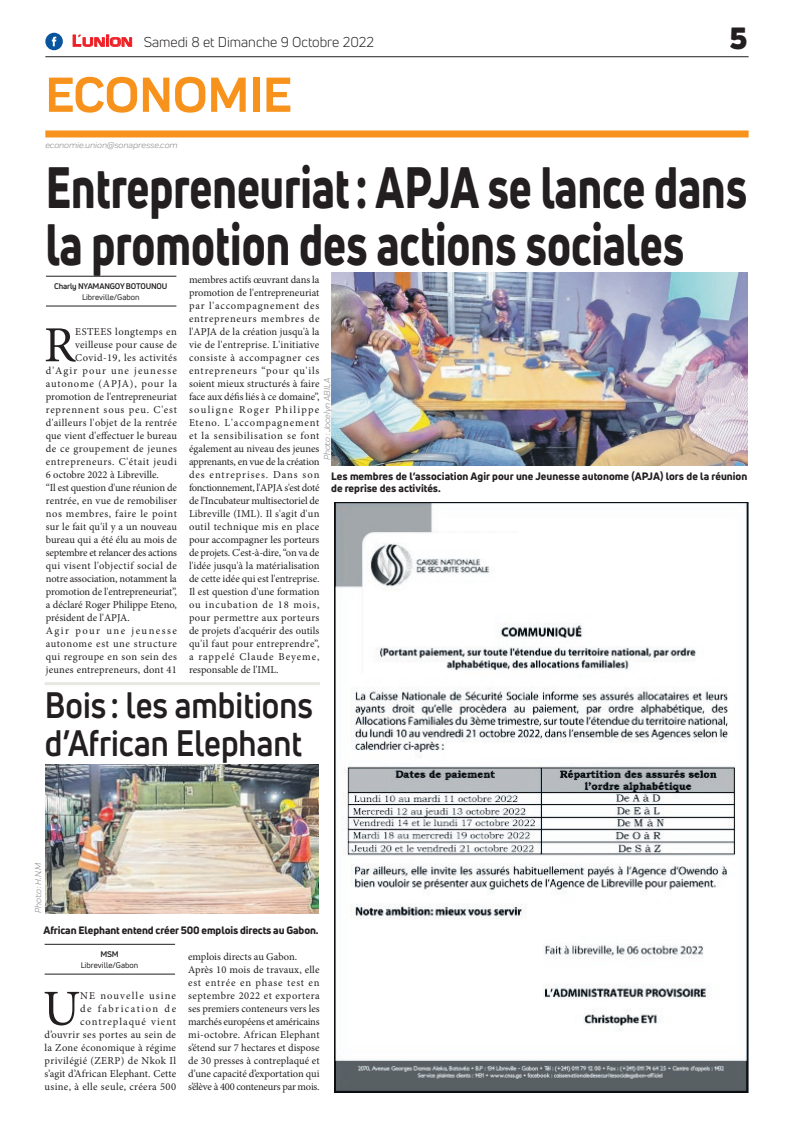
<style>
.page{position:relative;width:794px;height:1129px;background:#fff}
.page>*{position:absolute;margin:0;border:0;box-sizing:border-box;transform-origin:0 0}
.t1{font:800 57px/57px "Uni Neue";color:#231f20;scale:.76 1}
.t2{font:700 51px "Praktika";color:#f7931d}
.t3{font:50.5px "Minion Pro";color:#231f20}
.t4{font:700 36px/38px "Uni Neue";color:#231f20;scale:.89 1}
.t5{font:900 30px "Uni Neue";color:#231f20}
.t6{font:14px "Uni Neue";color:#231f20}
.t7{font:10.5px/13px "Minion Pro";letter-spacing:.02em;color:#231f20;text-align:right}
.t8{font:10.5px/13px "Minion Pro";color:#231f20}
.t9{font:800 10.5px/12.6px "Uni Neue";color:#231f20}
.t10{font:10.5px "Minion Pro";letter-spacing:.04em;color:#231f20}
.t11{font:10.5px "Minion Pro";letter-spacing:-.01em;color:#231f20}
.t12{font:10.5px "Minion Pro";letter-spacing:.055em;color:#231f20}
.t13{font:10.5px "Minion Pro";letter-spacing:-.02em;color:#231f20}
.t14{font:10.5px "Minion Pro";letter-spacing:-.015em;color:#231f20}
.t15{font:10.5px "Minion Pro";letter-spacing:.06em;color:#231f20}
.t16{font:10.5px "Minion Pro";letter-spacing:-.005em;color:#231f20}
.t17{font:10.5px "Minion Pro";letter-spacing:.07em;color:#231f20}
.t18{font:10.5px "Minion Pro";letter-spacing:.05em;color:#231f20}
.t19{font:10.5px "Minion Pro";letter-spacing:.1em;color:#231f20}
.t20{font:10.5px "Minion Pro";letter-spacing:.075em;color:#231f20}
.t21{font:10.5px "Minion Pro";letter-spacing:.14em;color:#231f20}
.t22{font:italic 9px "Praktika";color:#818386}
.t23{font:8px "Uni Neue";color:#231f20}
.t24{font:700 8px "Uni Neue";letter-spacing:-.02em;color:#231f20}
.s1{font-family:"Eurostile";font-weight:600;font-size:15px;color:#ee1d23}
.s2{font-family:"Eurostile";font-weight:600;font-size:11.4px;color:#ee1d23}
</style>
<div class="page">
<div style="left:45px;top:130px;width:703px;height:7px;background:#f7931d"></div>
<hr style="left:45px;top:56px;width:703px;height:1px;background:#231f20">
<svg style="left:72px;top:34px;width:60px;height:13px"></svg>
<div style="left:45px;top:33px;width:18px;height:17px;background:#08549e;border-radius:50%"></div>
<svg style="left:52px;top:37px;width:4px;height:9px"></svg>
<img style="left:335px;top:502px;width:413px;height:589px">
<hr style="left:45px;top:973px;width:130px;height:1px;background:#231f20">
<hr style="left:45px;top:943px;width:130px;height:1px;background:#231f20">
<img style="left:46px;top:764px;width:272px;height:148px">
<hr style="left:46px;top:305px;width:130px;height:1px;background:#231f20">
<hr style="left:46px;top:276px;width:130px;height:1px;background:#231f20">
<hr style="left:45px;top:682px;width:275px;height:3px;background:#e7e8e2">
<img style="left:331px;top:272px;width:416px;height:193px">
<h3 class="t6" style="left:72px;top:33px;width:303px"><span class="s1">L</span><span class="s2">UNION</span> Samedi 8 et Dimanche 9 Octobre 2022</h3>
<h2 class="t2" style="left:45px;top:54px;width:248px">ECONOMIE</h2>
<p class="t22" style="left:45px;top:139px;width:134px">economie.union@sonapresse.com</p>
<h3 class="t5" style="left:729px;top:17px;width:19px">5</h3>
<h1 class="t1" style="left:46px;top:158px;width:924px">Entrepreneuriat: APJA se lance dans la promotion des actions sociales</h1>
<p class="t24" style="left:54px;top:281px;width:115px">Charly NYAMANGOY BOTOUNOU</p>
<p class="t23" style="left:82px;top:292px;width:59px">Libreville/Gabon</p>
<p class="t7" style="left:189px;top:273px;width:132px;text-align:justify">membres actifs œuvrant dans la promotion de l'entrepreneuriat par l'accompagnement des entrepreneurs membres de l'APJA de la création jusqu'à la vie de l'entreprise. L'initiative consiste à accompagner ces entrepreneurs “pour qu'ils soient mieux structurés à faire face aux défis liés à ce domaine”, souligne Roger Philippe Eteno. L'accompagnement et la sensibilisation se font également au niveau des jeunes apprenants, en vue de la création des entreprises. Dans son fonctionnement, l'APJA s'est doté de l'Incubateur multisectoriel de Libreville (IML). Il s'agit d'un outil technique mis en place pour accompagner les porteurs de projets. C'est-à-dire, “on va de l'idée jusqu'à la matérialisation de cette idée qui est l'entreprise.<br>Il est question d'une formation ou incubation de 18 mois, pour permettre aux porteurs de projets d'acquérir des outils qu'il faut pour entreprendre”, a rappelé Claude Beyeme, responsable de l'IML.</p>
<h3 class="t3" style="left:44px;top:311px;width:33px">R</h3>
<p class="t10" style="left:75px;top:325px;width:103px">ESTEES longtemps en</p>
<p class="t7" style="left:75px;top:338px;width:103px">veilleuse pour cause de</p>
<p class="t10" style="left:75px;top:351px;width:103px">Covid-19, les activités</p>
<p class="t19" style="left:46px;top:364px;width:133px">d'Agir pour une jeunesse</p>
<p class="t20" style="left:46px;top:377px;width:133px">autonome (APJA), pour la</p>
<p class="t8" style="left:46px;top:390px;width:133px">promotion de l'entrepreneuriat</p>
<p class="t17" style="left:46px;top:403px;width:133px">reprennent sous peu. C'est</p>
<p class="t7" style="left:46px;top:416px;width:133px">d'ailleurs l'objet de la rentrée</p>
<p class="t7" style="left:46px;top:429px;width:133px">que vient d'effectuer le bureau</p>
<p class="t18" style="left:46px;top:442px;width:133px">de ce groupement de jeunes</p>
<p class="t15" style="left:46px;top:455px;width:133px">entrepreneurs. C'était jeudi</p>
<p class="t8" style="left:46px;top:468px;width:115px">6 octobre 2022 à Libreville.</p>
<p class="t11" style="left:46px;top:481px;width:133px">“Il est question d'une réunion de</p>
<p class="t7" style="left:46px;top:494px;width:133px">rentrée, en vue de remobiliser</p>
<p class="t12" style="left:46px;top:507px;width:133px">nos membres, faire le point</p>
<p class="t7" style="left:46px;top:520px;width:133px">sur le fait qu'il y a un nouveau</p>
<p class="t16" style="left:46px;top:533px;width:133px">bureau qui a été élu au mois de</p>
<p class="t13" style="left:46px;top:546px;width:133px">septembre et relancer des actions</p>
<p class="t10" style="left:46px;top:559px;width:133px">qui visent l'objectif social de</p>
<p class="t14" style="left:46px;top:572px;width:133px">notre association, notamment la</p>
<p class="t11" style="left:46px;top:585px;width:133px">promotion de l'entrepreneuriat”,</p>
<p class="t8" style="left:46px;top:598px;width:133px">a déclaré Roger Philippe Eteno,</p>
<p class="t8" style="left:46px;top:611px;width:86px">président de l'APJA.</p>
<p class="t21" style="left:46px;top:624px;width:133px">Agir pour une jeunesse</p>
<p class="t12" style="left:46px;top:637px;width:133px">autonome est une structure</p>
<p class="t7" style="left:46px;top:650px;width:133px">qui regroupe en son sein des</p>
<p class="t7" style="left:46px;top:663px;width:133px">jeunes entrepreneurs, dont 41</p>
<p class="t22" style="left:321px;top:460px;width:84px;rotate:-90deg">Photo : Jocelyn ABILA</p>
<p class="t9" style="left:331px;top:469px;width:418px">Les membres de l’association Agir pour une Jeunesse autonome (APJA) lors de la réunion de reprise des activités.</p>
<h3 class="t4" style="left:45px;top:685px;width:303px">Bois : les ambitions d’African Elephant</h3>
<p class="t22" style="left:32px;top:912px;width:51px;rotate:-90deg">Photo : H.N.M</p>
<p class="t9" style="left:43px;top:923px;width:277px">African Elephant entend créer 500 emplois directs au Gabon.</p>
<p class="t24" style="left:100px;top:949px;width:20px">MSM</p>
<p class="t23" style="left:81px;top:959px;width:59px">Libreville/Gabon</p>
<p class="t7" style="left:45px;top:988px;width:133px">NE nouvelle usine<br>de fabrication de contreplaqué vient d’ouvrir ses portes au sein de la Zone économique à régime privilégié (ZERP) de Nkok Il s’agit d’African Elephant. Cette usine, à elle seule, créera 500</p>
<h3 class="t3" style="left:43px;top:974px;width:39px">U</h3>
<p class="t8" style="left:188px;top:949px;width:133px">emplois directs au Gabon.<br>Après 10 mois de travaux, elle est entrée en phase test en septembre 2022 et exportera ses premiers conteneurs vers les marchés européens et américains mi-octobre. African Elephant s’étend sur 7 hectares et dispose de 30 presses à contreplaqué et d’une capacité d’exportation qui s’élève à 400 conteneurs par mois.</p>
</div>
